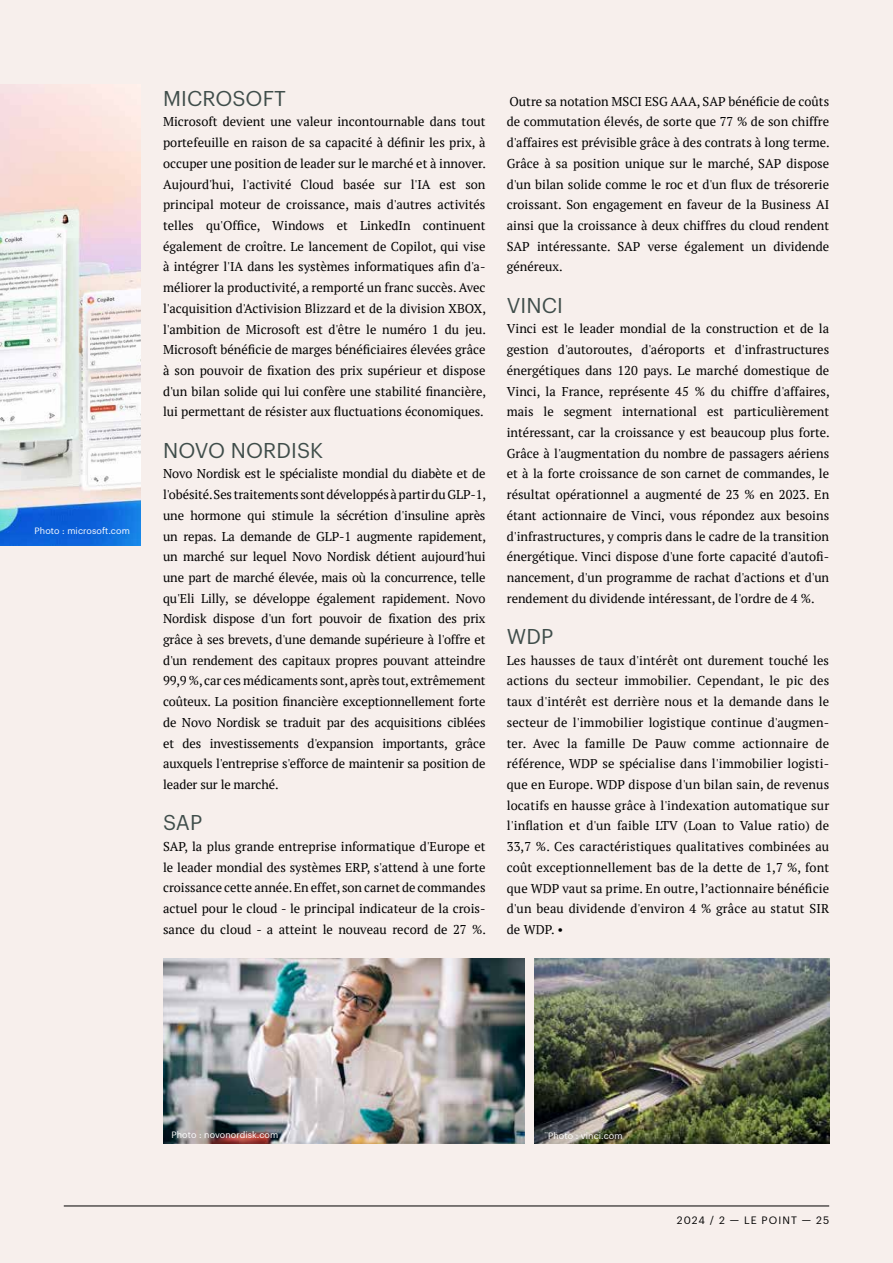
<style>
.page{position:relative;width:893px;height:1263px;background:#f7efec}
.page>*{position:absolute;margin:0;border:0;box-sizing:border-box;transform-origin:0 0}
.t1{font:21px "Graphik";letter-spacing:.005em;color:#3f4d4a}
.t2{font:12.75px/20.7px "PT Serif";color:#000;text-align:justify}
.t3{font:10.5px "Graphik";letter-spacing:.105em;color:#000}
.t4{font:9px "Graphik";letter-spacing:.01em;color:#fff}
</style>
<div class="page">
<img style="left:0;top:85px;width:141px;height:460px">
<img style="left:535px;top:959px;width:294px;height:185px">
<img style="left:163px;top:959px;width:362px;height:185px">
<p class="t4" style="left:35px;top:524px;width:97px">Photo : microsoft.com</p>
<h1 class="t1" style="left:163px;top:82px;width:124px">MICROSOFT</h1>
<p class="t2" style="left:163px;top:111px;width:324px">Microsoft devient une valeur incontournable dans tout portefeuille en raison de sa capacité à définir les prix, à occuper une position de leader sur le marché et à innover.<br>Aujourd'hui, l'activité Cloud basée sur l'IA est son principal moteur de croissance, mais d'autres activités telles qu'Office, Windows et LinkedIn continuent également de croître. Le lancement de Copilot, qui vise à intégrer l'IA dans les systèmes informatiques afin d'a&shy;méliorer la productivité, a remporté un franc succès. Avec l'acquisition d'Activision Blizzard et de la division XBOX, l'ambition de Microsoft est d'être le numéro 1 du jeu.<br>Microsoft bénéficie de marges bénéficiaires élevées grâce à son pouvoir de fixation des prix supérieur et dispose d'un bilan solide qui lui confère une stabilité financière, lui permettant de résister aux fluctuations économiques.</p>
<h1 class="t1" style="left:163px;top:434px;width:162px">NOVO NORDISK</h1>
<p class="t2" style="left:163px;top:463px;width:324px">Novo Nordisk est le spécialiste mondial du diabète et de l'obésité. Ses traitements sont développés à partir du GLP-1, une hormone qui stimule la sécrétion d'insuline après un repas. La demande de GLP-1 augmente rapidement, un marché sur lequel Novo Nordisk détient aujourd'hui une part de marché élevée, mais où la concurrence, telle qu'Eli Lilly, se développe également rapidement. Novo Nordisk dispose d'un fort pouvoir de fixation des prix grâce à ses brevets, d'une demande supérieure à l'offre et d'un rendement des capitaux propres pouvant atteindre 99,9 %, car ces médicaments sont, après tout, extrêmement coûteux. La position financière exceptionnellement forte de Novo Nordisk se traduit par des acquisitions ciblées et des investissements d'expansion importants, grâce auxquels l'entreprise s'efforce de maintenir sa position de leader sur le marché.</p>
<h1 class="t1" style="left:163px;top:807px;width:41px">SAP</h1>
<p class="t2" style="left:163px;top:836px;width:324px">SAP, la plus grande entreprise informatique d'Europe et le leader mondial des systèmes ERP, s'attend à une forte croissance cette année. En effet, son carnet de commandes actuel pour le cloud - le principal indicateur de la crois&shy;sance du cloud - a atteint le nouveau record de 27 %.</p>
<p class="t2" style="left:507px;top:91px;width:324px">Outre sa notation MSCI ESG AAA, SAP bénéficie de coûts de commutation élevés, de sorte que 77 % de son chiffre d'affaires est prévisible grâce à des contrats à long terme.<br>Grâce à sa position unique sur le marché, SAP dispose d'un bilan solide comme le roc et d'un flux de trésorerie croissant. Son engagement en faveur de la Business AI ainsi que la croissance à deux chiffres du cloud rendent SAP intéressante. SAP verse également un dividende généreux.</p>
<h1 class="t1" style="left:507px;top:289px;width:58px">VINCI</h1>
<p class="t2" style="left:507px;top:318px;width:324px">Vinci est le leader mondial de la construction et de la gestion d'autoroutes, d'aéroports et d'infrastructures énergétiques dans 120 pays. Le marché domestique de Vinci, la France, représente 45 % du chiffre d'affaires, mais le segment international est particulièrement intéressant, car la croissance y est beaucoup plus forte.<br>Grâce à l'augmentation du nombre de passagers aériens et à la forte croissance de son carnet de commandes, le résultat opérationnel a augmenté de 23 % en 2023. En étant actionnaire de Vinci, vous répondez aux besoins d'infrastructures, y compris dans le cadre de la transition énergétique. Vinci dispose d'une forte capacité d'autofi&shy;nancement, d'un programme de rachat d'actions et d'un rendement du dividende intéressant, de l'ordre de 4 %.</p>
<h1 class="t1" style="left:507px;top:621px;width:48px">WDP</h1>
<p class="t2" style="left:507px;top:650px;width:324px">Les hausses de taux d'intérêt ont durement touché les actions du secteur immobilier. Cependant, le pic des taux d'intérêt est derrière nous et la demande dans le secteur de l'immobilier logistique continue d'augmen&shy;ter. Avec la famille De Pauw comme actionnaire de référence, WDP se spécialise dans l'immobilier logisti&shy;que en Europe. WDP dispose d'un bilan sain, de revenus locatifs en hausse grâce à l'indexation automatique sur l'inflation et d'un faible LTV (Loan to Value ratio) de 33,7 %. Ces caractéristiques qualitatives combinées au coût exceptionnellement bas de la dette de 1,7 %, font que WDP vaut sa prime. En outre, l’actionnaire bénéficie d'un beau dividende d'environ 4 % grâce au statut SIR de WDP. •</p>
<p class="t4" style="left:171px;top:1128px;width:108px">Photo : novonordisk.com</p>
<p class="t4" style="left:544px;top:1128px;width:80px">¨Photo : vinci.com</p>
<p class="t3" style="left:677px;top:1212px;width:154px">2024 / 2 — LE POINT — 25</p>
</div>
